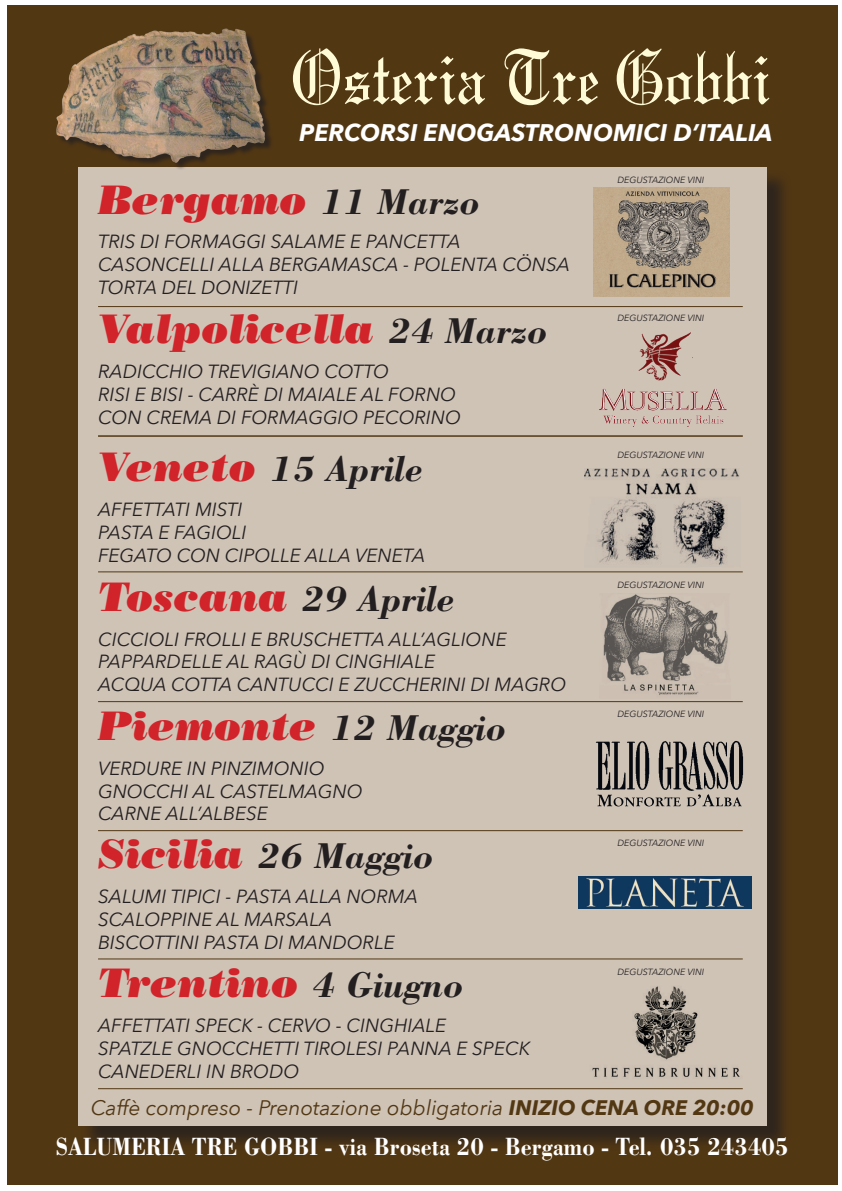
<style>
.page{position:relative;width:842px;height:1191px;background:#fff}
.page>*{position:absolute;margin:0;border:0;box-sizing:border-box;transform-origin:0 0}
.t1{font:82.1px "Clerestory S Si";color:#fffbd6;scale:.81 1}
.t2{font:italic 41px "Bodoni Std Poster";color:#d1232a}
.t3{font:italic 700 37px "Bodoni Std";color:#231f20}
.t4{font:700 25.7px "Bodoni Std";color:#fff;scale:.86 1}
.t5{font:italic 700 24px "Avenir Next";color:#fff}
.t6{font:italic 21px "Avenir Next";color:#523713}
.t7{font:italic 19px/22.8px "Avenir Next";color:#231f20}
.t8{font:italic 9px "Avenir Next";color:#231f20}
.s1{font-family:"Bodoni Std";font-weight:700;font-size:37px;color:#231f20}
.s2{font-family:"Bodoni Std Poster";font-weight:400;font-size:41px;color:#d1232a}
.s3{font-weight:700}
</style>
<div class="page">
<div style="left:7px;top:6px;width:831px;height:1179px;background:#523713"></div>
<div style="left:81px;top:170px;width:710px;height:980px;background:#231f20;opacity:.75"></div>
<div style="left:78px;top:167px;width:688px;height:958px;background:#cfc3b6"></div>
<img style="left:56px;top:28px;width:215px;height:141px">
<img style="left:593px;top:187px;width:136px;height:109px">
<img style="left:638px;top:332px;width:53px;height:49px">
<img style="left:599px;top:388px;width:128px;height:39px">
<hr style="left:98px;top:306px;width:645px;height:1px;background:#523713">
<hr style="left:98px;top:435px;width:645px;height:1px;background:#523713">
<hr style="left:98px;top:571px;width:645px;height:1px;background:#523713">
<hr style="left:98px;top:701px;width:645px;height:1px;background:#523713">
<hr style="left:98px;top:830px;width:645px;height:1px;background:#523713">
<hr style="left:98px;top:958px;width:645px;height:1px;background:#523713">
<hr style="left:98px;top:1088px;width:645px;height:1px;background:#523713">
<img style="left:584px;top:468px;width:155px;height:97px">
<img style="left:603px;top:594px;width:125px;height:101px">
<img style="left:595px;top:740px;width:149px;height:51px">
<svg style="left:687px;top:794px;width:55px;height:12px"></svg>
<svg style="left:597px;top:794px;width:84px;height:12px"></svg>
<img style="left:578px;top:876px;width:174px;height:32px">
<img style="left:592px;top:986px;width:148px;height:91px">
<h1 class="t1" style="left:291px;top:28px;width:594px">Osteria Tre Gobbi</h1>
<p class="t5" style="left:299px;top:112px;width:475px">PERCORSI ENOGASTRONOMICI D’ITALIA</p>
<h2 class="t2" style="left:98px;top:175px;width:383px">Bergamo <span class="s1">11 Marzo</span></h2>
<p class="t7" style="left:98px;top:229px;width:473px">TRIS DI FORMAGGI SALAME E PANCETTA<br>CASONCELLI ALLA BERGAMASCA - POLENTA CÖNSA<br>TORTA DEL DONIZETTI</p>
<h2 class="t2" style="left:98px;top:304px;width:451px">Valpolicella <span class="s1">24 Marzo</span></h2>
<p class="t7" style="left:98px;top:359px;width:364px">RADICCHIO TREVIGIANO COTTO<br>RISI E BISI - CARRÈ DI MAIALE AL FORNO<br>CON CREMA DI FORMAGGIO PECORINO</p>
<h3 class="t3" style="left:98px;top:446px;width:326px"><span class="s2">Veneto</span> 15 Aprile</h3>
<p class="t7" style="left:98px;top:497px;width:329px">AFFETTATI MISTI<br>PASTA E FAGIOLI<br>FEGATO CON CIPOLLE ALLA VENETA</p>
<h3 class="t3" style="left:98px;top:576px;width:358px"><span class="s2">Toscana</span> 29 Aprile</h3>
<p class="t7" style="left:98px;top:627px;width:470px">CICCIOLI FROLLI E BRUSCHETTA ALL’AGLIONE<br>PAPPARDELLE AL RAGÙ DI CINGHIALE<br>ACQUA COTTA CANTUCCI E ZUCCHERINI DI MAGRO</p>
<h2 class="t2" style="left:98px;top:701px;width:410px">Piemonte <span class="s1">12 Maggio</span></h2>
<p class="t7" style="left:98px;top:756px;width:266px">VERDURE IN PINZIMONIO<br>GNOCCHI AL CASTELMAGNO<br>CARNE ALL’ALBESE</p>
<h3 class="t3" style="left:98px;top:833px;width:337px"><span class="s2">Sicilia</span> 26 Maggio</h3>
<p class="t7" style="left:98px;top:884px;width:321px">SALUMI TIPICI - PASTA ALLA NORMA<br>SCALOPPINE AL MARSALA<br>BISCOTTINI PASTA DI MANDORLE</p>
<h2 class="t2" style="left:98px;top:958px;width:367px">Trentino <span class="s1">4 Giugno</span></h2>
<p class="t7" style="left:98px;top:1013px;width:433px">AFFETTATI SPECK - CERVO - CINGHIALE<br>SPATZLE GNOCCHETTI TIROLESI PANNA E SPECK<br>CANEDERLI IN BRODO</p>
<p class="t8" style="left:617px;top:172px;width:88px">DEGUSTAZIONE VINI</p>
<p class="t8" style="left:617px;top:310px;width:88px">DEGUSTAZIONE VINI</p>
<p class="t8" style="left:617px;top:448px;width:88px">DEGUSTAZIONE VINI</p>
<p class="t8" style="left:617px;top:577px;width:88px">DEGUSTAZIONE VINI</p>
<p class="t8" style="left:617px;top:706px;width:88px">DEGUSTAZIONE VINI</p>
<p class="t8" style="left:617px;top:834px;width:88px">DEGUSTAZIONE VINI</p>
<p class="t8" style="left:617px;top:963px;width:88px">DEGUSTAZIONE VINI</p>
<p class="t6" style="left:91px;top:1090px;width:664px">Caffè compreso - Prenotazione obbligatoria <span class="s3">INIZIO CENA ORE 20:00</span></p>
<h3 class="t4" style="left:56px;top:1130px;width:853px">SALUMERIA TRE GOBBI - via Broseta 20 - Bergamo - Tel. 035 243405</h3>
</div>
